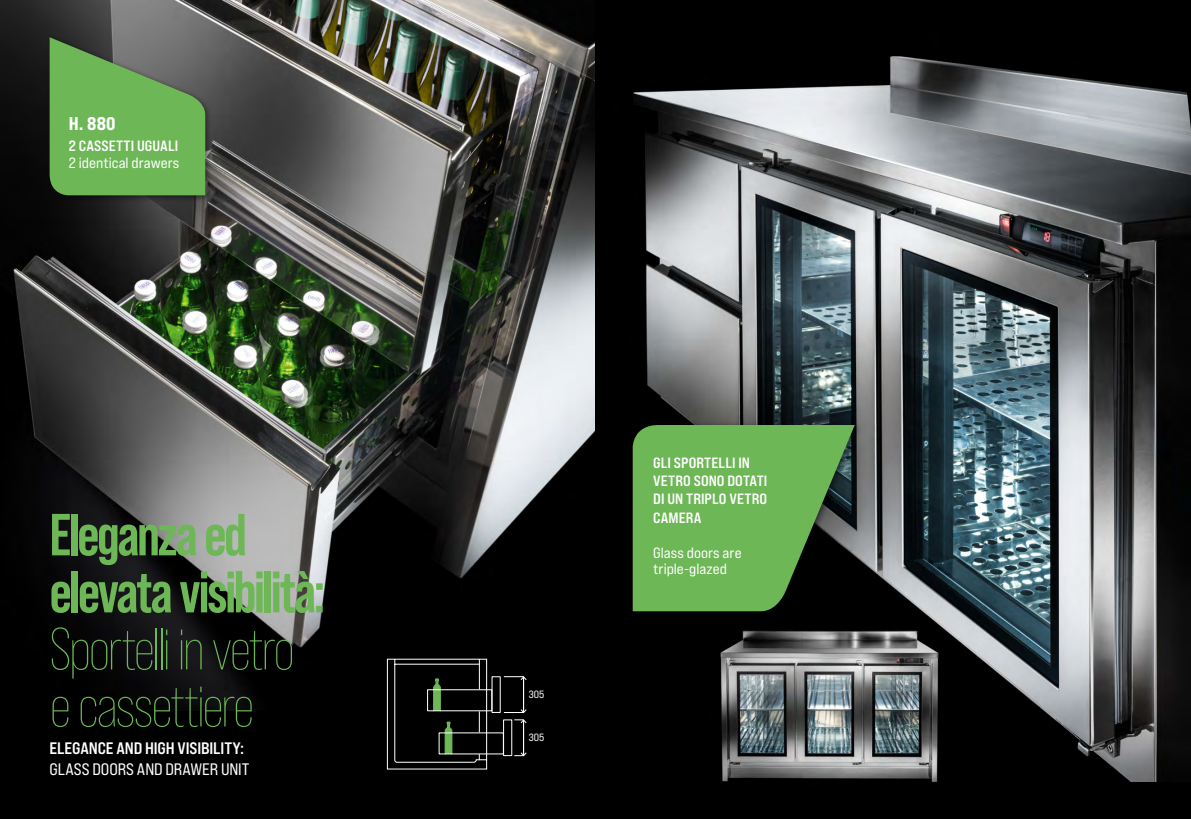
<style>
.page{position:relative;width:1191px;height:819px;background:#000}
.page>*{position:absolute;margin:0;border:0;box-sizing:border-box;transform-origin:0 0}
.t1{font:700 59.24px/57px "Bebas Neue Pro";letter-spacing:-.04em;color:#6db757}
.t2{font:300 59.24px "Bebas Neue Pro";letter-spacing:-.045em;color:#6db757}
.t3{font:800 expanded 18.38px "Bebas Neue Pro";color:#fff}
.t4{font:700 expanded 16.62px/20.2px "Bebas Neue Pro";letter-spacing:-.005em;color:#fff}
.t5{font:700 expanded 14.88px/18.4px "Bebas Neue Pro";letter-spacing:.01em;color:#fff}
.t6{font:expanded 14.88px/16.6px "Bebas Neue Pro";color:#fff}
.titoletti{font:expanded 10.5px "Bebas Neue Pro";color:#fff}
.s1{font-weight:400}
</style>
<div class="page">
<img style="left:0;top:0;width:595px;height:710px">
<div style="left:46px;top:34px;width:166px;height:168px;background:#000;opacity:.48"></div>
<svg style="left:50px;top:37px;width:155px;height:158px;background:#6aa559"></svg>
<svg style="left:387px;top:658px;width:100px;height:111px"></svg>
<hr style="left:523px;top:677px;width:1px;height:35px;background:#fff">
<svg style="left:520px;top:676px;width:6px;height:4px"></svg>
<svg style="left:520px;top:709px;width:6px;height:3px"></svg>
<hr style="left:523px;top:720px;width:1px;height:35px;background:#fff">
<svg style="left:520px;top:719px;width:6px;height:4px"></svg>
<svg style="left:520px;top:752px;width:6px;height:4px"></svg>
<div style="left:427px;top:689px;width:65px;height:22px;border:1px solid #fff"></div>
<img style="left:633px;top:56px;width:558px;height:725px">
<img style="left:688px;top:623px;width:282px;height:159px">
<div style="left:629px;top:421px;width:233px;height:198px;background:#000;opacity:.48"></div>
<svg style="left:632px;top:425px;width:222px;height:186px;background:#5d9a4b"></svg>
<p class="t3" style="left:69px;top:112px;width:48px">H. 880</p>
<p class="t5" style="left:69px;top:136px;width:111px">2 CASSETTI UGUALI</p>
<p class="t6" style="left:69px;top:154px;width:112px">2 identical drawers</p>
<p class="t1" style="left:50px;top:505px;width:277px">Eleganza ed elevata visibilità:</p>
<p class="t2" style="left:50px;top:616px;width:247px">Sportelli in vetro</p>
<p class="t2" style="left:50px;top:673px;width:206px">e cassettiere</p>
<p class="t4" style="left:50px;top:738px;width:201px">ELEGANCE AND HIGH VISIBILITY:<br><span class="s1">GLASS DOORS AND DRAWER UNIT</span></p>
<p class="titoletti" style="left:529px;top:688px;width:17px">305</p>
<p class="titoletti" style="left:529px;top:730px;width:17px">305</p>
<p class="t5" style="left:653px;top:453px;width:116px">GLI SPORTELLI IN<br>VETRO SONO DOTATI<br>DI UN TRIPLO VETRO<br>CAMERA</p>
<p class="t6" style="left:653px;top:544px;width:90px">Glass doors are triple-glazed</p>
</div>
